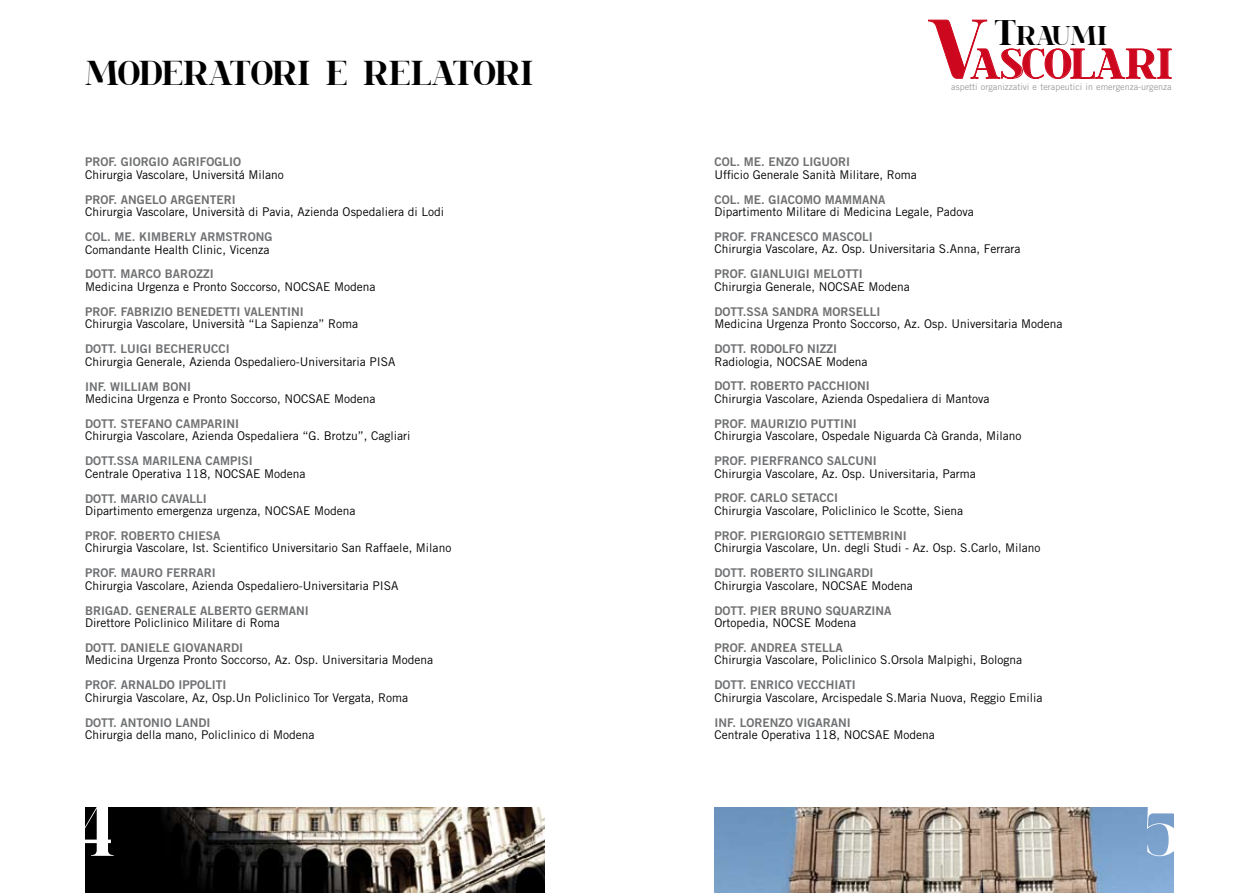
<style>
.page{position:relative;width:1259px;height:893px;background:#fff}
.page>*{position:absolute;margin:0;border:0;box-sizing:border-box;transform-origin:0 0}
.t1{font:700 72.45px "spinwerad";color:#fff}
.t2{font:700 43.8px "spinwerad";color:#cd071e}
.t3{font:700 36px "spinwerad";color:#000}
.t4{font:700 28.35px "spinwerad";letter-spacing:-.015em;color:#000}
.t5{font:12px "Trade Gothic";color:#000}
.t6{font:12px "Trade Gothic Bold Two";color:#707173}
.t7{font:9px "Trade Gothic";color:#9c9d9f}
.s1{font-size:37.05px}
.s2{font-size:87.6px}
</style>
<div class="page">
<img style="left:85px;top:808px;width:459px;height:85px">
<svg style="left:928px;top:19px;width:244px;height:60px"></svg>
<img style="left:714px;top:808px;width:460px;height:85px">
<h3 class="t3" style="left:85px;top:47px;width:120px">MODERATORI</h3>
<h3 class="t3" style="left:326px;top:47px;width:107px">E RELATORI</h3>
<p class="t6" style="left:85px;top:155px;width:158px">PROF. GIORGIO AGRIFOGLIO</p>
<p class="t5" style="left:85px;top:167px;width:200px">Chirurgia Vascolare, U niversitá Milano</p>
<p class="t6" style="left:85px;top:192px;width:152px">PROF. ANGELO ARGENTERI</p>
<p class="t5" style="left:85px;top:205px;width:360px">Chirurgia Vascolare, U niversità di Pavia, Azienda Ospedaliera di Lodi</p>
<p class="t6" style="left:85px;top:229px;width:189px">COL. M E. KIMBERLY ARMSTRONG</p>
<p class="t5" style="left:85px;top:242px;width:186px">Comandante Health Clinic, Vicenza</p>
<p class="t6" style="left:85px;top:267px;width:130px">DOTT. MARCO BAROZZI</p>
<p class="t5" style="left:85px;top:279px;width:292px">Medicina U rgenza e Pronto Soccorso, NOCSAE Modena</p>
<p class="t6" style="left:85px;top:304px;width:220px">PROF. FABRIZIO BENEDETTI VALENTINI</p>
<p class="t5" style="left:85px;top:317px;width:274px">Chirurgia Vascolare, U niversità “La Sapienza” Roma</p>
<p class="t6" style="left:85px;top:341px;width:146px">DOTT. LUIGI BECHERUCCI</p>
<p class="t5" style="left:85px;top:354px;width:312px">Chirurgia Generale, Azienda Ospedaliero-U niversitaria PISA</p>
<p class="t6" style="left:85px;top:379px;width:108px">I NF. WILLIAM BONI</p>
<p class="t5" style="left:85px;top:391px;width:292px">Medicina U rgenza e Pronto Soccorso, NOCSAE Modena</p>
<p class="t6" style="left:85px;top:416px;width:156px">DOTT. STEFANO CAMPARINI</p>
<p class="t5" style="left:85px;top:429px;width:327px">Chirurgia Vascolare, Azienda Ospedaliera “G. Brotzu”, Cagliari</p>
<p class="t6" style="left:85px;top:453px;width:169px">DOTT.SSA MARILENA CAMPISI</p>
<p class="t5" style="left:85px;top:466px;width:222px">Centrale Operativa 118, NOCSAE Modena</p>
<p class="t6" style="left:85px;top:491px;width:123px">DOTT. MARIO CAVALLI</p>
<p class="t5" style="left:85px;top:503px;width:272px">Dipartimento emergenza urgenza, NOCSAE Modena</p>
<p class="t6" style="left:85px;top:528px;width:137px">PROF. ROBERTO CHIESA</p>
<p class="t5" style="left:85px;top:541px;width:368px">Chirurgia Vascolare, Ist. Scientifico U niversitario San Raffaele, Milano</p>
<p class="t6" style="left:85px;top:566px;width:132px">PROF. MAURO FERRARI</p>
<p class="t5" style="left:85px;top:578px;width:315px">Chirurgia Vascolare, Azienda Ospedaliero-U niversitaria PISA</p>
<p class="t6" style="left:85px;top:603px;width:225px">BRIGAD. GENERALE ALBERTO GERMANI</p>
<p class="t5" style="left:85px;top:616px;width:196px">Direttore Policlinico Militare di Roma</p>
<p class="t6" style="left:85px;top:640px;width:160px">DOTT. DANIELE GIOVANARDI</p>
<p class="t5" style="left:85px;top:653px;width:349px">Medicina U rgenza Pronto Soccorso, Az. Osp. U niversitaria Modena</p>
<p class="t6" style="left:85px;top:678px;width:143px">PROF. ARNALDO IPPOLITI</p>
<p class="t5" style="left:85px;top:690px;width:324px">Chirurgia Vascolare, Az, Osp.U n Policlinico Tor Vergata, Roma</p>
<p class="t6" style="left:85px;top:715px;width:127px">DOTT. ANTONIO LANDI</p>
<p class="t5" style="left:85px;top:728px;width:231px">Chirurgia della mano, Policlinico di Modena</p>
<h3 class="t4" style="left:994px;top:15px;width:114px"><span class="s1">T</span>RAUMI</h3>
<h2 class="t2" style="left:927px;top:33px;width:246px"><span class="s2">V</span>ASCOLARI</h2>
<p class="t7" style="left:951px;top:81px;width:222px">aspetti organizzativi e terapeutici in emergenza-urgenza</p>
<p class="t6" style="left:714px;top:155px;width:137px">COL. M E. ENZO LIGUORI</p>
<p class="t5" style="left:714px;top:167px;width:204px">Ufficio Generale Sanità Militare, Roma</p>
<p class="t6" style="left:714px;top:192px;width:172px">COL. M E. GIACOMO MAMMANA</p>
<p class="t5" style="left:714px;top:205px;width:261px">Dipartimento Militare di Medicina Legale, Padova</p>
<p class="t6" style="left:714px;top:229px;width:160px">PROF. FRANCESCO MASCOLI</p>
<p class="t5" style="left:714px;top:242px;width:307px">Chirurgia Vascolare, Az. Osp. U niversitaria S.Anna, Ferrara</p>
<p class="t6" style="left:714px;top:267px;width:150px">PROF. GIANLUIGI M ELOTTI</p>
<p class="t5" style="left:714px;top:279px;width:197px">Chirurgia Generale, NOCSAE Modena</p>
<p class="t6" style="left:714px;top:304px;width:167px">DOTT.SSA SANDRA MORSELLI</p>
<p class="t5" style="left:714px;top:317px;width:349px">Medicina U rgenza Pronto Soccorso, Az. Osp. U niversitaria Modena</p>
<p class="t6" style="left:714px;top:341px;width:124px">DOTT. RODOLFO N IZZI</p>
<p class="t5" style="left:714px;top:354px;width:154px">Radiologia, NOCSAE Modena</p>
<p class="t6" style="left:714px;top:379px;width:157px">DOTT. ROBERTO PACC HIONI</p>
<p class="t5" style="left:714px;top:391px;width:276px">Chirurgia Vascolare, Azienda Ospedaliera di Mantova</p>
<p class="t6" style="left:714px;top:416px;width:144px">PROF. MAURIZIO PUTTINI</p>
<p class="t5" style="left:714px;top:429px;width:308px">Chirurgia Vascolare, Ospedale N iguarda Cà Granda, Milano</p>
<p class="t6" style="left:714px;top:453px;width:164px">PROF. PIERFRANCO SALCUNI</p>
<p class="t5" style="left:714px;top:466px;width:263px">Chirurgia Vascolare, Az. Osp. U niversitaria, Parma</p>
<p class="t6" style="left:714px;top:491px;width:125px">PROF. CARLO SETACC I</p>
<p class="t5" style="left:714px;top:503px;width:250px">Chirurgia Vascolare, Policlinico le Scotte, Siena</p>
<p class="t6" style="left:714px;top:528px;width:194px">PROF. PIERGIORGIO SETTEMBRINI</p>
<p class="t5" style="left:714px;top:541px;width:327px">Chirurgia Vascolare, U n. degli Studi - Az. Osp. S.Carlo, Milano</p>
<p class="t6" style="left:714px;top:565px;width:161px">DOTT. ROBERTO SILINGARDI</p>
<p class="t5" style="left:714px;top:578px;width:200px">Chirurgia Vascolare, NOCSAE Modena</p>
<p class="t6" style="left:714px;top:603px;width:178px">DOTT. PIER BRUNO SQUARZINA</p>
<p class="t5" style="left:714px;top:615px;width:143px">Ortopedia, NOCSE Modena</p>
<p class="t6" style="left:714px;top:640px;width:130px">PROF. ANDREA STELLA</p>
<p class="t5" style="left:714px;top:653px;width:309px">Chirurgia Vascolare, Policlinico S.Orsola Malpighi, Bologna</p>
<p class="t6" style="left:714px;top:678px;width:143px">DOTT. ENRICO VECCHIATI</p>
<p class="t5" style="left:714px;top:690px;width:329px">Chirurgia Vascolare, Arcispedale S.Maria N uova, Reggio Emilia</p>
<p class="t6" style="left:714px;top:715px;width:138px">I NF. LORENZO VIGARANI</p>
<p class="t5" style="left:714px;top:728px;width:222px">Centrale Operativa 118, NOCSAE Modena</p>
<h1 class="t1" style="left:77px;top:780px;width:40px">4</h1>
<h1 class="t1" style="left:1146px;top:780px;width:37px">5</h1>
</div>
